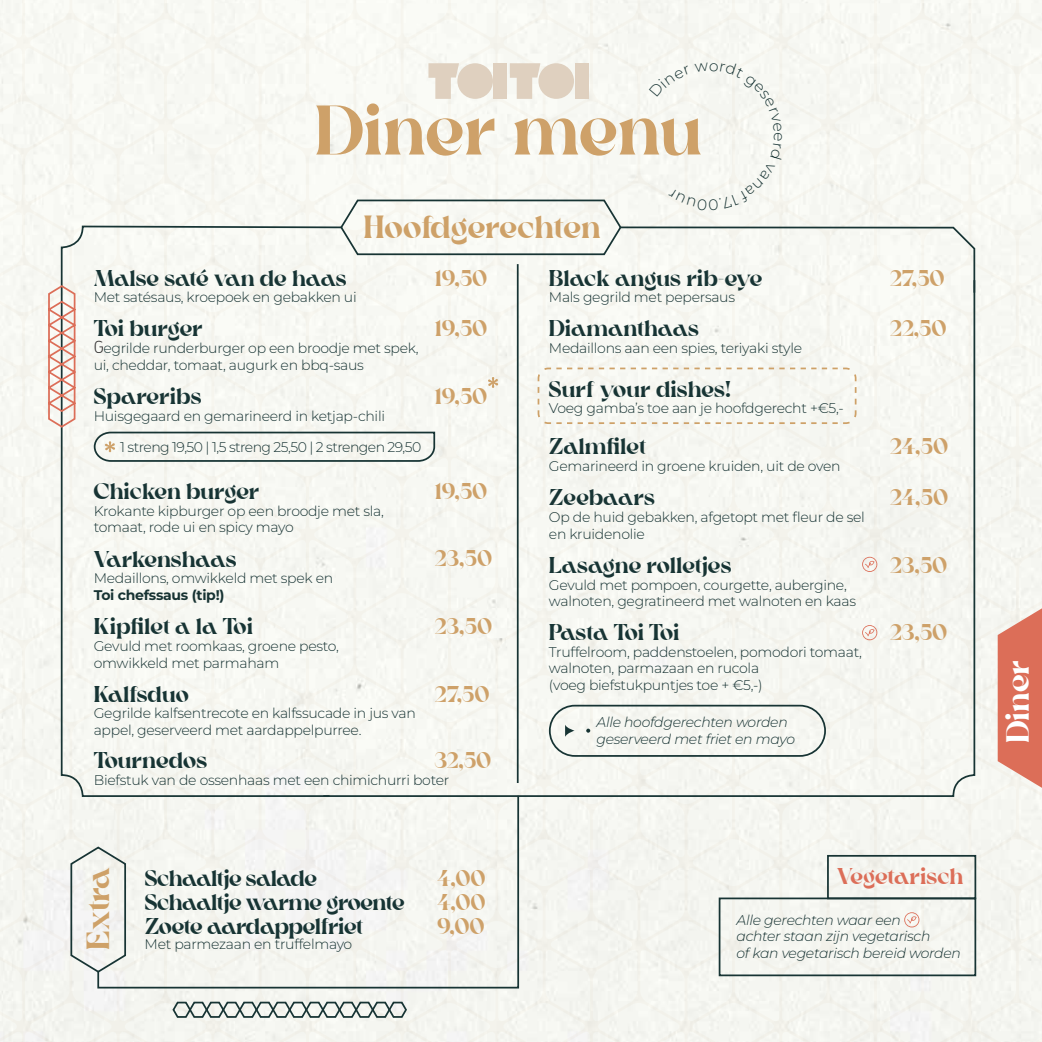
<style>
.page{position:relative;width:1042px;height:1042px;background:#fff}
.page>*{position:absolute;margin:0;border:0;box-sizing:border-box;transform-origin:0 0}
.t1{font:700 70px "Crake";color:#cea169}
.t2{font:700 32.02px "Crake";color:#cea168}
.t3{font:700 32.02px "Crake";color:#fff}
.t4{font:700 22.75px "Crake";color:#173434}
.t5{font:700 22.75px/23.8px "Crake";letter-spacing:.01em;color:#cea169;text-align:justify}
.t6{font:700 22.75px/23.8px "Crake";letter-spacing:-.02em;color:#173434}
.t7{font:700 22.75px "Crake";color:#dc6e58}
.t8{font:300 14px/16.8px "Montserrat";letter-spacing:-.02em;color:#173333}
.t9{font:italic 300 14px/16.8px "Montserrat";letter-spacing:-.02em;color:#173333}
.t10{font:300 14px "Montserrat";letter-spacing:-.04em;color:#173333}
.t11{font:700 14px "Montserrat";letter-spacing:-.02em;color:#173333}
.s1{font-family:"DI Nosaur";font-size:17.5px;color:#333232}
</style>
<div class="page">
<div style="left:719px;top:897px;width:257px;height:79px;border:2px solid #173434"></div>
<div style="left:827px;top:855px;width:149px;height:44px;border:2px solid #173434"></div>
<svg style="left:904px;top:912px;width:15px;height:15px"></svg>
<svg style="left:997px;top:608px;width:45px;height:180px"></svg>
<div style="left:60px;top:225px;width:279px;height:573px;background:#f7f8f3"></div>
<div style="left:321px;top:278px;width:655px;height:520px;background:#f6f7f2"></div>
<svg style="left:488px;top:377px;width:10px;height:11px"></svg>
<svg style="left:93px;top:431px;width:343px;height:32px"></svg>
<svg style="left:586px;top:728px;width:4px;height:5px"></svg>
<svg style="left:565px;top:724px;width:10px;height:13px"></svg>
<div style="left:549px;top:705px;width:277px;height:52px;border:2px solid #173434;border-radius:25px"></div>
<svg style="left:862px;top:557px;width:15px;height:15px"></svg>
<svg style="left:862px;top:625px;width:15px;height:15px"></svg>
<svg style="left:70px;top:845px;width:26px;height:129px"></svg>
<div style="left:96px;top:794px;width:424px;height:195px;background:#f5f5f1"></div>
<svg style="left:47px;top:284px;width:29px;height:145px"></svg>
<svg style="left:171px;top:1001px;width:237px;height:18px"></svg>
<div style="left:537px;top:367px;width:320px;height:58px;background:#f6f7f2"></div>
<div style="left:339px;top:62px;width:637px;height:232px;background:#f7f8f3"></div>
<h1 class="t1" style="left:314px;top:88px;width:390px">Diner menu</h1>
<h2 class="t2" style="left:363px;top:208px;width:239px">Hoofdgerechten</h2>
<h3 class="t4" style="left:94px;top:264px;width:255px">Malse saté van de haas</h3>
<h3 class="t4" style="left:549px;top:264px;width:215px">Black angus rib-eye</h3>
<h3 class="t5" style="left:434px;top:266px;width:54px">19,50</h3>
<h3 class="t5" style="left:890px;top:266px;width:56px">27,50</h3>
<h3 class="t5" style="left:890px;top:317px;width:58px">22,50</h3>
<p class="t8" style="left:94px;top:289px;width:264px">Met satésaus, kroepoek en gebakken ui</p>
<p class="t8" style="left:549px;top:289px;width:188px">Mals gegrild met pepersaus</p>
<h3 class="t4" style="left:94px;top:315px;width:111px">Toi burger</h3>
<h3 class="t4" style="left:549px;top:315px;width:151px">Diamanthaas</h3>
<h3 class="t5" style="left:434px;top:317px;width:54px">19,50</h3>
<p class="t8" style="left:94px;top:339px;width:326px"><span class="s1">G</span>egrilde runderburger op een broodje met spek, ui, cheddar, tomaat, augurk en bbq-saus</p>
<p class="t8" style="left:94px;top:407px;width:293px">Huisgegaard en gemarineerd in ketjap-chili</p>
<p class="t8" style="left:549px;top:339px;width:255px">Medaillons aan een spies, teriyaki style</p>
<h3 class="t4" style="left:549px;top:375px;width:183px">Surf your dishes!</h3>
<h3 class="t4" style="left:94px;top:382px;width:109px">Spareribs</h3>
<h3 class="t5" style="left:434px;top:384px;width:54px">19,50</h3>
<p class="t8" style="left:549px;top:399px;width:296px">Voeg gamba’s toe aan je hoofdgerecht +€5,-</p>
<p class="t10" style="left:120px;top:437px;width:303px">1 streng 19,50 | 1,5 streng 25,50 | 2 strengen 29,50</p>
<h3 class="t4" style="left:94px;top:477px;width:167px">Chicken burger</h3>
<h3 class="t5" style="left:434px;top:479px;width:54px">19,50</h3>
<p class="t8" style="left:94px;top:502px;width:292px">Krokante kipburger op een broodje met sla, tomaat, rode ui en spicy mayo</p>
<h3 class="t4" style="left:94px;top:545px;width:144px">Varkenshaas</h3>
<h3 class="t5" style="left:434px;top:547px;width:59px">23,50</h3>
<p class="t8" style="left:94px;top:569px;width:241px">Medaillons, omwikkeld met spek en</p>
<p class="t11" style="left:94px;top:585px;width:132px">Toi chefssaus (tip!)</p>
<p class="t8" style="left:94px;top:637px;width:247px">Gevuld met roomkaas, groene pesto, omwikkeld met parmaham</p>
<p class="t8" style="left:94px;top:705px;width:323px">Gegrilde kalfsentrecote en kalfssucade in jus van appel, geserveerd met aardappelpurree.</p>
<h3 class="t4" style="left:94px;top:612px;width:161px">Kipfilet a la Toi</h3>
<h3 class="t4" style="left:94px;top:680px;width:97px">Kalfsduo</h3>
<h3 class="t5" style="left:434px;top:614px;width:59px">23,50</h3>
<h3 class="t5" style="left:434px;top:682px;width:56px">27,50</h3>
<h3 class="t4" style="left:94px;top:746px;width:115px">Tournedos</h3>
<h3 class="t5" style="left:434px;top:748px;width:58px">32,50</h3>
<p class="t8" style="left:94px;top:771px;width:357px">Biefstuk van de ossenhaas met een chimichurri boter</p>
<h2 class="t2" style="left:79px;top:949px;width:84px;rotate:-90deg">Extra</h2>
<h3 class="t6" style="left:145px;top:866px;width:262px">Schaaltje salade<br>Schaaltje warme groente<br>Zoete aardappelfriet</h3>
<h3 class="t5" style="left:437px;top:866px;width:50px">4,00<br>4,00<br>9,00</h3>
<p class="t8" style="left:145px;top:935px;width:209px">Met parmezaan en truffelmayo</p>
<h3 class="t4" style="left:549px;top:432px;width:98px">Zalmfilet</h3>
<h3 class="t4" style="left:549px;top:483px;width:108px">Zeebaars</h3>
<p class="t8" style="left:549px;top:457px;width:293px">Gemarineerd in groene kruiden, uit de oven</p>
<p class="t8" style="left:549px;top:508px;width:317px">Op de huid gebakken, afgetopt met fleur de sel en kruidenolie</p>
<h3 class="t4" style="left:549px;top:551px;width:184px">Lasagne rolletjes</h3>
<p class="t8" style="left:549px;top:576px;width:309px">Gevuld met pompoen, courgette, aubergine, walnoten, gegratineerd met walnoten en kaas</p>
<p class="t8" style="left:549px;top:643px;width:314px">Truffelroom, paddenstoelen, pomodori tomaat, walnoten, parmazaan en rucola<br>(voeg biefstukpuntjes toe + €5,-)</p>
<h3 class="t4" style="left:549px;top:618px;width:132px">Pasta Toi Toi</h3>
<p class="t9" style="left:596px;top:713px;width:200px">Alle hoofdgerechten worden geserveerd met friet en mayo</p>
<h3 class="t5" style="left:890px;top:434px;width:60px">24,50</h3>
<h3 class="t5" style="left:890px;top:485px;width:60px">24,50</h3>
<h3 class="t5" style="left:890px;top:553px;width:59px">23,50</h3>
<h3 class="t5" style="left:890px;top:620px;width:59px">23,50</h3>
<h3 class="t7" style="left:837px;top:863px;width:128px">Vegetarisch</h3>
<p class="t9" style="left:736px;top:911px;width:226px">Alle gerechten waar een<br>achter staan zijn vegetarisch<br>of kan vegetarisch bereid worden</p>
<h2 class="t3" style="left:998px;top:743px;width:85px;rotate:-90deg">Diner</h2>
</div>
